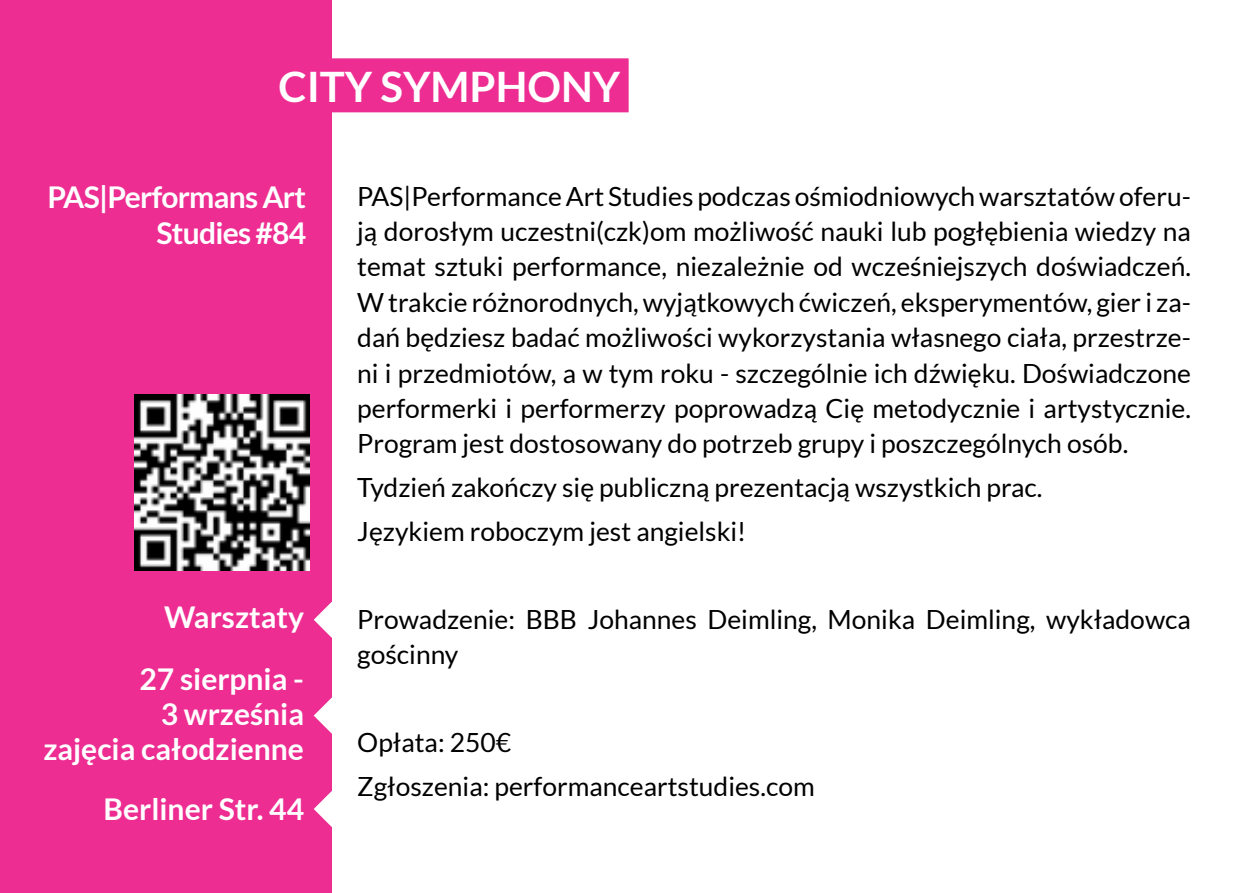
<style>
.page{position:relative;width:1259px;height:893px;background:#fff}
.page>*{position:absolute;margin:0;border:0;box-sizing:border-box;transform-origin:0 0}
.t1{font:700 42px "Lato";color:#fff}
.t2{font:700 30px/35.1px "Lato";color:#fff;text-align:right}
.t3{font:700 30px/35.1px "Lato";letter-spacing:-.025em;color:#fff;text-align:right}
.t4{font:26.4px/35.4px "Lato";color:#000}
</style>
<div class="page">
<div style="left:0;top:0;width:332px;height:893px;background:#ed2d92"></div>
<div style="left:279px;top:58px;width:349px;height:54px;background:#ed2d92"></div>
<svg style="left:314px;top:791px;width:18px;height:36px"></svg>
<svg style="left:314px;top:602px;width:18px;height:36px"></svg>
<svg style="left:314px;top:697px;width:18px;height:37px"></svg>
<img style="left:134px;top:395px;width:175px;height:175px">
<p class="t1" style="left:279px;top:62px;width:343px">CITY SYMPHONY</p>
<p class="t3" style="left:48px;top:180px;width:260px">PAS|Performans Art<br>Studies #84</p>
<p class="t2" style="left:164px;top:599px;width:141px">Warsztaty</p>
<p class="t2" style="left:43px;top:661px;width:262px">27 sierpnia -<br>3 września<br>zajęcia całodzienne</p>
<p class="t2" style="left:104px;top:791px;width:202px">Berliner Str. 44</p>
<p class="t4" style="left:357px;top:178px;width:835px;text-align:justify">PAS|Performance Art Studies podczas ośmiodniowych warsztatów oferu&shy;ją dorosłym uczestni(czk)om możliwość nauki lub pogłębienia wiedzy na temat sztuki performance, niezależnie od wcześniejszych doświadczeń.<br>W trakcie różnorodnych, wyjątkowych ćwiczeń, eksperymentów, gier i za&shy;dań będziesz badać możliwości wykorzystania własnego ciała, przestrze&shy;ni i przedmiotów, a w tym roku - szczególnie ich dźwięku. Doświadczone performerki i performerzy poprowadzą Cię metodycznie i artystycznie.<br>Program jest dostosowany do potrzeb grupy i poszczególnych osób.</p>
<p class="t4" style="left:357px;top:466px;width:687px;line-height:43.8px">Tydzień zakończy się publiczną prezentacją wszystkich prac.<br>Językiem roboczym jest angielski!</p>
<p class="t4" style="left:357px;top:601px;width:835px">Prowadzenie: BBB Johannes Deimling, Monika Deimling, wykładowca gościnny</p>
<p class="t4" style="left:357px;top:721px;width:459px;line-height:43.8px">Opłata: 250€<br>Zgłoszenia: performanceartstudies.com</p>
</div>
